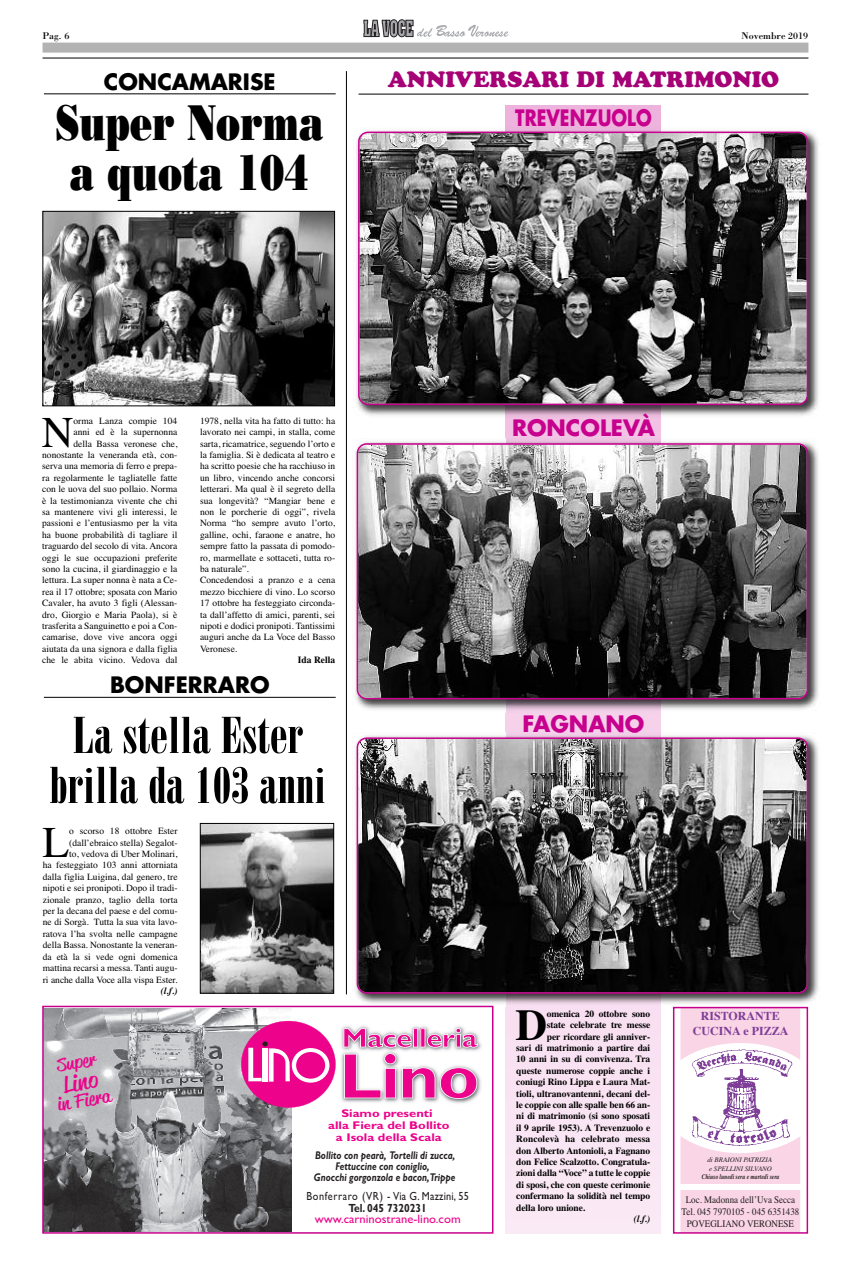
<style>
.page{position:relative;width:851px;height:1276px;background:#fff}
.page>*{position:absolute;margin:0;border:0;box-sizing:border-box;transform-origin:0 0}
.t1{font:50px/50px "Bodoni Std Poster Compressed";color:#000;text-align:center;scale:1.1 1}
.t2{font:50px/50px "Bodoni Std Poster";color:#000;scale:.73 1}
.t3{font:43.9px "Times";color:#000}
.t4{font:700 43.9px "Times";color:#000}
.t5{font:22px "Cooper Black Std";color:#a60076}
.t6{font:700 22px "Futura Std";color:#000}
.t7{font:700 22px "Futura Std";color:#c7008d}
.t8{font:700 22px "Futura Std";color:#c7008d;scale:.8 1}
.t9{font:21.8px "Reklame Script Regular DEMO";color:#ed028c;scale:1.4 1}
.t10{font:17.3px "Reklame Script Regular DEMO";color:#ed028c;scale:1.4 1}
.t11{font:12.1px "Gill Sans";color:#ed028c;scale:1.04 1}
.t12{font:700 12px/14.4px "Times";color:#7e3e98;text-align:center}
.t13{font:11.8px "Gill Sans";letter-spacing:.035em;color:#231f20;scale:.87 1}
.t14{font:700 11.8px "Gill Sans";color:#231f20;scale:.87 1}
.t15{font:italic 700 11.2px/10.9px "Gill Sans";color:#231f20;text-align:center;scale:.81 1}
.t16{font:700 11.2px/11.8px "Gill Sans";color:#ed028c;text-align:center;scale:1.16 1}
.t17{font:10px/12px "Times";color:#231f20;text-align:center;scale:.9 1}
.t18{font:10px "Bodoni Std";color:#000}
.t19{font:9.5px/11.4px "Times";color:#000;text-align:right}
.t20{font:700 9.5px "Times";letter-spacing:-.01em;color:#000}
.t21{font:700 9.5px "Times";letter-spacing:.01em;color:#000}
.t22{font:italic 700 9.5px "Times";color:#000}
.t23{font:italic 7px/8.4px "Times";color:#231f20}
.t24{font:italic 700 7px "Times";color:#231f20;scale:.8 1}
</style>
<div class="page">
<svg style="left:506px;top:105px;width:154px;height:1129px;background:#f7dcef"></svg>
<hr style="left:358px;top:94px;width:450px;height:1px;background:#000">
<div style="left:43px;top:43px;width:765px;height:10px;background:#b3b3b3"></div>
<hr style="left:43px;top:58px;width:765px;height:1px;background:#000">
<svg style="left:363px;top:20px;width:145px;height:17px"></svg>
<hr style="left:44px;top:94px;width:291px;height:1px;background:#000">
<hr style="left:44px;top:697px;width:291px;height:1px;background:#000">
<img style="left:356px;top:127px;width:463px;height:291px">
<svg style="left:358px;top:132px;width:450px;height:273px;background:#574953"></svg>
<img style="left:355px;top:733px;width:464px;height:274px">
<img style="left:556px;top:733px;width:82px;height:1px">
<svg style="left:356px;top:737px;width:452px;height:256px;background:#575456"></svg>
<img style="left:355px;top:438px;width:464px;height:274px">
<svg style="left:356px;top:443px;width:452px;height:256px;background:#5c595b"></svg>
<hr style="left:346px;top:71px;width:1px;height:923px;background:#000">
<div style="left:680px;top:1010px;width:120px;height:50px;background:#fad5e5"></div>
<div style="left:680px;top:1136px;width:120px;height:94px;background:#fad5e5"></div>
<img style="left:682px;top:1037px;width:116px;height:119px">
<div style="left:674px;top:1184px;width:132px;height:5px;background:#fff"></div>
<div style="left:672px;top:1007px;width:136px;height:226px;border:2px solid #c7008d"></div>
<img style="left:341px;top:1026px;width:141px;height:77px">
<svg style="left:343px;top:1028px;width:134px;height:19px"></svg>
<svg style="left:344px;top:1053px;width:52px;height:45px"></svg>
<svg style="left:402px;top:1067px;width:75px;height:32px;background:#e672b7"></svg>
<img style="left:45px;top:1008px;width:246px;height:222px">
<svg style="left:241px;top:1021px;width:94px;height:86px"></svg>
<div style="left:42px;top:1005px;width:451px;height:228px;border:2px solid #c7008d"></div>
<img style="left:45px;top:213px;width:288px;height:191px">
<div style="left:43px;top:211px;width:292px;height:195px;border:1px solid #000"></div>
<img style="left:202px;top:825px;width:130px;height:166px">
<div style="left:200px;top:823px;width:134px;height:170px;border:1px solid #000"></div>
<p class="t18" style="left:42px;top:29px;width:29px">Pag. 6</p>
<p class="t18" style="left:741px;top:29px;width:68px">Novembre 2019</p>
<h3 class="t6" style="left:104px;top:71px;width:173px">CONCAMARISE</h3>
<h1 class="t2" style="left:55px;top:97px;width:368px">Super Norma a quota 104</h1>
<h3 class="t5" style="left:388px;top:72px;width:393px">ANNIVERSARI DI MATRIMONIO</h3>
<h3 class="t8" style="left:515px;top:108px;width:172px">TREVENZUOLO</h3>
<p class="t19" style="left:42px;top:415px;width:137px">orma Lanza compie 104<br>anni ed è la supernonna<br>della Bassa veronese che, nonostante la veneranda età, con&shy;serva una memoria di ferro e prepa&shy;ra regolarmente le tagliatelle fatte con le uova del suo pollaio. Norma è la testimonianza vivente che chi sa mantenere vivi gli interessi, le passioni e l’entusiasmo per la vita ha buone probabilità di tagliare il traguardo del secolo di vita. Ancora oggi le sue occupazioni preferite sono la cucina, il giardinaggio e la lettura. La super nonna è nata a Ce&shy;rea il 17 ottobre; sposata con Mario Cavaler, ha avuto 3 figli (Alessan&shy;dro, Giorgio e Maria Paola), si è trasferita a Sanguinetto e poi a Con&shy;camarise, dove vive ancora oggi aiutata da una signora e dalla figlia che le abita vicino. Vedova dal</p>
<p class="t19" style="left:200px;top:415px;width:137px;text-align:left">1978, nella vita ha fatto di tutto: ha lavorato nei campi, in stalla, come sarta, ricamatrice, seguendo l’orto e la famiglia. Si è dedicata al teatro e ha scritto poesie che ha racchiuso in un libro, vincendo anche concorsi letterari. Ma qual è il segreto della sua longevità? “Mangiar bene e non le porcherie di oggi”, rivela<br>Norma “ho sempre avuto l’orto, galline, ochi, faraone e anatre, ho sempre fatto la passata di pomodo&shy;ro, marmellate e sottaceti, tutta ro&shy;ba naturale”.<br>Concedendosi a pranzo e a cena mezzo bicchiere di vino. Lo scorso<br>17 ottobre ha festeggiato circonda&shy;ta dall’affetto di amici, parenti, sei nipoti e dodici pronipoti. Tantissimi auguri anche da La Voce del Basso<br>Veronese.</p>
<h2 class="t3" style="left:42px;top:406px;width:33px">N</h2>
<p class="t20" style="left:298px;top:654px;width:39px">Ida Rella</p>
<h3 class="t6" style="left:110px;top:675px;width:161px">BONFERRARO</h3>
<h1 class="t1" style="left:50px;top:715px;width:253px">La stella Ester brilla da 103 anni</h1>
<p class="t19" style="left:43px;top:825px;width:136px">o scorso 18 ottobre Ester (dall’ebraico stella) Segalot-<br>to, vedova di Uber Molinari,<br>ha festeggiato 103 anni attorniata dalla figlia Luigina, dal genero, tre nipoti e sei pronipoti. Dopo il tradi&shy;zionale pranzo, taglio della torta per la decana del paese e del comu&shy;ne di Sorgà. Tutta la sua vita lavo&shy;ratova l’ha svolta nelle campagne della Bassa. Nonostante la veneran&shy;da età la si vede ogni domenica mattina recarsi a messa. Tanti augu&shy;ri anche dalla Voce alla vispa Ester.</p>
<p class="t22" style="left:161px;top:985px;width:18px">(l.f.)</p>
<h2 class="t3" style="left:42px;top:816px;width:28px">L</h2>
<h3 class="t7" style="left:512px;top:418px;width:144px">RONCOLEVÀ</h3>
<h3 class="t7" style="left:522px;top:714px;width:123px">FAGNANO</h3>
<h3 class="t10" style="left:56px;top:1058px;width:30px;rotate:-10deg">Super</h3>
<h3 class="t9" style="left:62px;top:1076px;width:27px;rotate:-10deg">Lino</h3>
<h3 class="t10" style="left:56px;top:1098px;width:40px;rotate:-10deg">in Fiera</h3>
<p class="t16" style="left:328px;top:1108px;width:106px">Siamo presenti<br>alla Fiera del Bollito a Isola della Scala</p>
<p class="t15" style="left:314px;top:1151px;width:176px">Bollito con pearà, Tortelli di zucca,<br>Fettuccine con coniglio,<br>Gnocchi gorgonzola e bacon,Trippe</p>
<p class="t13" style="left:306px;top:1189px;width:188px">Bonferraro (VR) - Via G. Mazzini, 55</p>
<p class="t14" style="left:348px;top:1200px;width:92px">Tel. 045 7320231</p>
<p class="t11" style="left:314px;top:1212px;width:142px">www.carninostrane-lino.com</p>
<h2 class="t4" style="left:515px;top:998px;width:33px">D</h2>
<p class="t20" style="left:546px;top:1008px;width:105px">omenica 20 ottobre sono</p>
<p class="t20" style="left:546px;top:1019px;width:105px">state celebrate tre messe</p>
<p class="t20" style="left:546px;top:1030px;width:105px">per ricordare gli anniver-</p>
<p class="t20" style="left:516px;top:1042px;width:135px">sari di matrimonio a partire dai</p>
<p class="t20" style="left:516px;top:1053px;width:135px">10 anni in su di convivenza. Tra</p>
<p class="t20" style="left:516px;top:1065px;width:135px">queste numerose coppie anche i</p>
<p class="t20" style="left:516px;top:1076px;width:135px">coniugi Rino Lippa e Laura Mat-</p>
<p class="t20" style="left:516px;top:1087px;width:135px">tioli, ultranovantenni, decani del-</p>
<p class="t20" style="left:516px;top:1099px;width:135px">le coppie con alle spalle ben 66 an-</p>
<p class="t20" style="left:516px;top:1110px;width:135px">ni di matrimonio (si sono sposati</p>
<p class="t20" style="left:516px;top:1122px;width:135px">il 9 aprile 1953). A Trevenzuolo e</p>
<p class="t21" style="left:516px;top:1133px;width:135px">Roncolevà ha celebrato messa</p>
<p class="t20" style="left:516px;top:1144px;width:135px">don Alberto Antonioli, a Fagnano</p>
<p class="t20" style="left:516px;top:1156px;width:135px">don Felice Scalzotto. Congratula-</p>
<p class="t20" style="left:516px;top:1167px;width:135px">zioni dalla “Voce” a tutte le coppie</p>
<p class="t20" style="left:516px;top:1179px;width:135px">di sposi, che con queste cerimonie</p>
<p class="t20" style="left:516px;top:1190px;width:135px">confermano la solidità nel tempo</p>
<p class="t20" style="left:516px;top:1201px;width:70px">della loro unione.</p>
<p class="t22" style="left:633px;top:1213px;width:18px">(l.f.)</p>
<p class="t12" style="left:692px;top:1007px;width:97px">RISTORANTE<br>CUCINA e PIZZA</p>
<p class="t23" style="left:707px;top:1155px;width:66px">di BRAIONI PATRIZIA e SPELLINI SILVANO</p>
<p class="t24" style="left:701px;top:1170px;width:99px">Chiuso lunedì sera e martedì sera</p>
<p class="t17" style="left:681px;top:1192px;width:132px">Loc. Madonna dell’Uva Secca<br>Tel. 045 7970105 - 045 6351438<br>POVEGLIANO VERONESE</p>
</div>
